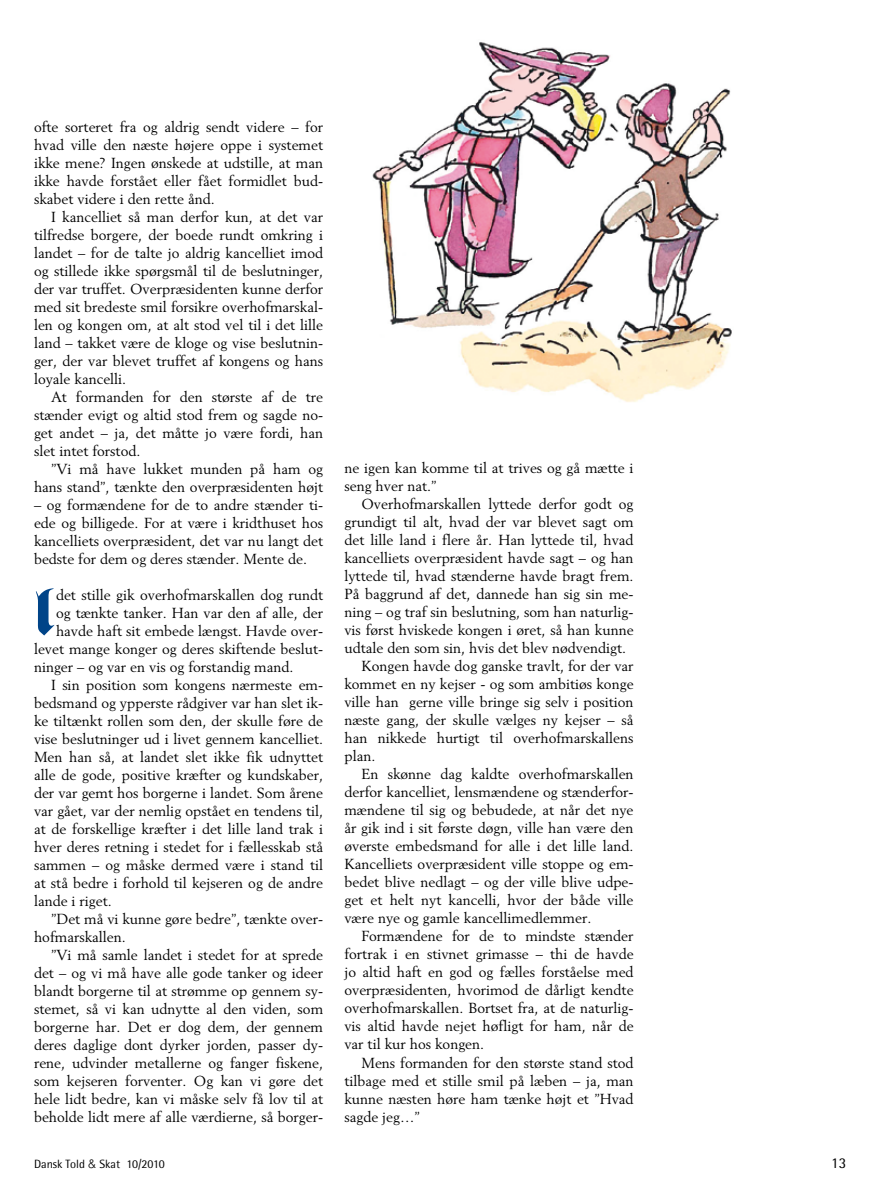
<style>
.page{position:relative;width:893px;height:1191px;background:#fff}
.page>*{position:absolute;margin:0;border:0;box-sizing:border-box;transform-origin:0 0}
.t1{font:61.2px "Fraktur Font";color:#048}
.t2{font:15px "Rotis Semi Sans";color:#000}
.t3{font:14.4px/18px "Berling";color:#000;text-align:justify}
.t4{font:12px "Rotis Semi Sans";color:#000}
.s1{font-family:"Helvetica";font-weight:300}
</style>
<div class="page">
<img style="left:372px;top:42px;width:360px;height:360px">
<p class="t3" style="left:34px;top:117px;width:291px">ofte sorteret fra og aldrig sendt videre – for hvad ville den næste højere oppe i systemet ikke mene? Ingen ønskede at udstille, at man ikke havde forstået eller fået formidlet bud&shy;skabet videre i den rette ånd.</p>
<p class="t3" style="left:34px;top:207px;width:291px;text-indent:17px">I kancelliet så man derfor kun, at det var tilfredse borgere, der boede rundt omkring i landet – for de talte jo aldrig kancelliet imod og stillede ikke spørgsmål til de beslutninger, der var truffet. Overpræsidenten kunne derfor med sit bredeste smil forsikre overhofmarskal&shy;len og kongen om, at alt stod vel til i det lille land – takket være de kloge og vise beslutnin&shy;ger, der var blevet truffet af kongens og hans loyale kancelli.</p>
<p class="t3" style="left:34px;top:387px;width:291px;text-indent:17px">At formanden for den største af de tre stænder evigt og altid stod frem og sagde no&shy;get andet – ja, det måtte jo være fordi, han slet intet forstod.</p>
<p class="t3" style="left:34px;top:459px;width:291px;text-align:right">”Vi må have lukket munden på ham og hans stand”, tænkte den overpræsidenten højt</p>
<p class="t3" style="left:34px;top:495px;width:291px">– og formændene for de to andre stænder ti&shy;ede og billigede. For at være i kridthuset hos kancelliets overpræsident, det var nu langt det bedste for dem og deres stænder. Mente de.</p>
<h1 class="t1" style="left:34px;top:571px;width:24px">I</h1>
<p class="t3" style="left:56px;top:585px;width:269px">det stille gik overhofmarskallen dog rundt</p>
<p class="t3" style="left:56px;top:603px;width:269px">og tænkte tanker. Han var den af alle, der</p>
<p class="t3" style="left:56px;top:621px;width:269px">havde haft sit embede længst. Havde over-</p>
<p class="t3" style="left:34px;top:639px;width:291px">levet mange konger og deres skiftende beslut-</p>
<p class="t3" style="left:34px;top:657px;width:261px">ninger – og var en vis og forstandig mand.</p>
<p class="t3" style="left:51px;top:675px;width:274px">I sin position som kongens nærmeste em-</p>
<p class="t3" style="left:34px;top:693px;width:291px">bedsmand og ypperste rådgiver var han slet ik-</p>
<p class="t3" style="left:34px;top:711px;width:291px">ke tiltænkt rollen som den, der skulle føre de</p>
<p class="t3" style="left:34px;top:729px;width:291px">vise beslutninger ud i livet gennem kancelliet.</p>
<p class="t3" style="left:34px;top:747px;width:291px">Men han så, at landet slet ikke fik udnyttet</p>
<p class="t3" style="left:34px;top:765px;width:291px">alle de gode, positive kræfter og kundskaber,</p>
<p class="t3" style="left:34px;top:783px;width:291px">der var gemt hos borgerne i landet. Som årene</p>
<p class="t3" style="left:34px;top:801px;width:291px">var gået, var der nemlig opstået en tendens til,</p>
<p class="t3" style="left:34px;top:819px;width:291px">at de forskellige kræfter i det lille land trak i</p>
<p class="t3" style="left:34px;top:837px;width:291px">hver deres retning i stedet for i fællesskab stå</p>
<p class="t3" style="left:34px;top:855px;width:291px">sammen – og måske dermed være i stand til</p>
<p class="t3" style="left:34px;top:873px;width:291px">at stå bedre i forhold til kejseren og de andre</p>
<p class="t3" style="left:34px;top:891px;width:79px">lande i riget.</p>
<p class="t3" style="left:51px;top:909px;width:274px">”Det må vi kunne gøre bedre”, tænkte over-</p>
<p class="t3" style="left:34px;top:927px;width:93px">hofmarskallen.</p>
<p class="t3" style="left:51px;top:945px;width:274px">”Vi må samle landet i stedet for at sprede</p>
<p class="t3" style="left:34px;top:963px;width:291px">det – og vi må have alle gode tanker og ideer</p>
<p class="t3" style="left:34px;top:981px;width:291px">blandt borgerne til at strømme op gennem sy-</p>
<p class="t3" style="left:34px;top:999px;width:291px">stemet, så vi kan udnytte al den viden, som</p>
<p class="t3" style="left:34px;top:1017px;width:291px">borgerne har. Det er dog dem, der gennem</p>
<p class="t3" style="left:34px;top:1035px;width:291px">deres daglige dont dyrker jorden, passer dy-</p>
<p class="t3" style="left:34px;top:1053px;width:291px">rene, udvinder metallerne og fanger fiskene,</p>
<p class="t3" style="left:34px;top:1071px;width:291px">som kejseren forventer. Og kan vi gøre det</p>
<p class="t3" style="left:34px;top:1089px;width:291px">hele lidt bedre, kan vi måske selv få lov til at</p>
<p class="t3" style="left:34px;top:1107px;width:291px">beholde lidt mere af alle værdierne, så borger-</p>
<p class="t3" style="left:344px;top:459px;width:291px">ne igen kan komme til at trives og gå mætte i seng hver nat.”</p>
<p class="t3" style="left:361px;top:495px;width:274px">Overhofmarskallen lyttede derfor godt og</p>
<p class="t3" style="left:344px;top:513px;width:291px">grundigt til alt, hvad der var blevet sagt om</p>
<p class="t3" style="left:344px;top:531px;width:291px">det lille land i flere år. Han lyttede til, hvad</p>
<p class="t3" style="left:344px;top:549px;width:291px">kancelliets overpræsident havde sagt – og han</p>
<p class="t3" style="left:344px;top:567px;width:291px">lyttede til, hvad stænderne havde bragt frem.</p>
<p class="t3" style="left:344px;top:585px;width:291px">På baggrund af det, dannede han sig sin me-</p>
<p class="t3" style="left:344px;top:603px;width:291px">ning – og traf sin beslutning, som han naturlig-</p>
<p class="t3" style="left:344px;top:621px;width:291px">vis først hviskede kongen i øret, så han kunne</p>
<p class="t3" style="left:344px;top:639px;width:283px">udtale den som sin, hvis det blev nødvendigt.</p>
<p class="t3" style="left:361px;top:657px;width:274px">Kongen havde dog ganske travlt, for der var</p>
<p class="t3" style="left:344px;top:675px;width:291px">kommet en ny kejser - og som ambitiøs konge</p>
<p class="t3" style="left:344px;top:693px;width:291px">ville han gerne ville bringe sig selv i position</p>
<p class="t3" style="left:344px;top:711px;width:291px">næste gang, der skulle vælges ny kejser – så</p>
<p class="t3" style="left:344px;top:729px;width:291px">han nikkede hurtigt til overhofmarskallens</p>
<p class="t3" style="left:344px;top:747px;width:32px">plan.</p>
<p class="t3" style="left:361px;top:765px;width:274px">En skønne dag kaldte overhofmarskallen</p>
<p class="t3" style="left:344px;top:783px;width:291px">derfor kancelliet, lensmændene og stænderfor-</p>
<p class="t3" style="left:344px;top:801px;width:291px">mændene til sig og bebudede, at når det nye</p>
<p class="t3" style="left:344px;top:819px;width:291px">år gik ind i sit første døgn, ville han være den</p>
<p class="t3" style="left:344px;top:837px;width:291px">øverste embedsmand for alle i det lille land.</p>
<p class="t3" style="left:344px;top:855px;width:291px">Kancelliets overpræsident ville stoppe og em-</p>
<p class="t3" style="left:344px;top:873px;width:291px">bedet blive nedlagt – og der ville blive udpe-</p>
<p class="t3" style="left:344px;top:891px;width:291px">get et helt nyt kancelli, hvor der både ville</p>
<p class="t3" style="left:344px;top:909px;width:248px">være nye og gamle kancellimedlemmer.</p>
<p class="t3" style="left:361px;top:927px;width:274px">Formændene for de to mindste stænder</p>
<p class="t3" style="left:344px;top:945px;width:291px">fortrak i en stivnet grimasse – thi de havde</p>
<p class="t3" style="left:344px;top:963px;width:291px">jo altid haft en god og fælles forståelse med</p>
<p class="t3" style="left:344px;top:981px;width:291px">overpræsidenten, hvorimod de dårligt kendte</p>
<p class="t3" style="left:344px;top:999px;width:291px">overhofmarskallen. Bortset fra, at de naturlig-</p>
<p class="t3" style="left:344px;top:1017px;width:291px">vis altid havde nejet høfligt for ham, når de</p>
<p class="t3" style="left:344px;top:1035px;width:141px">var til kur hos kongen.</p>
<p class="t3" style="left:361px;top:1053px;width:274px">Mens formanden for den største stand stod</p>
<p class="t3" style="left:344px;top:1071px;width:291px">tilbage med et stille smil på læben – ja, man</p>
<p class="t3" style="left:344px;top:1089px;width:291px">kunne næsten høre ham tænke højt et ”Hvad</p>
<p class="t3" style="left:344px;top:1107px;width:77px">sagde jeg…”</p>
<p class="t4" style="left:34px;top:1157px;width:132px">Dansk Told <span class="s1">&amp;</span> Skat 10/2010</p>
<p class="t2" style="left:831px;top:1154px;width:17px">13</p>
</div>
